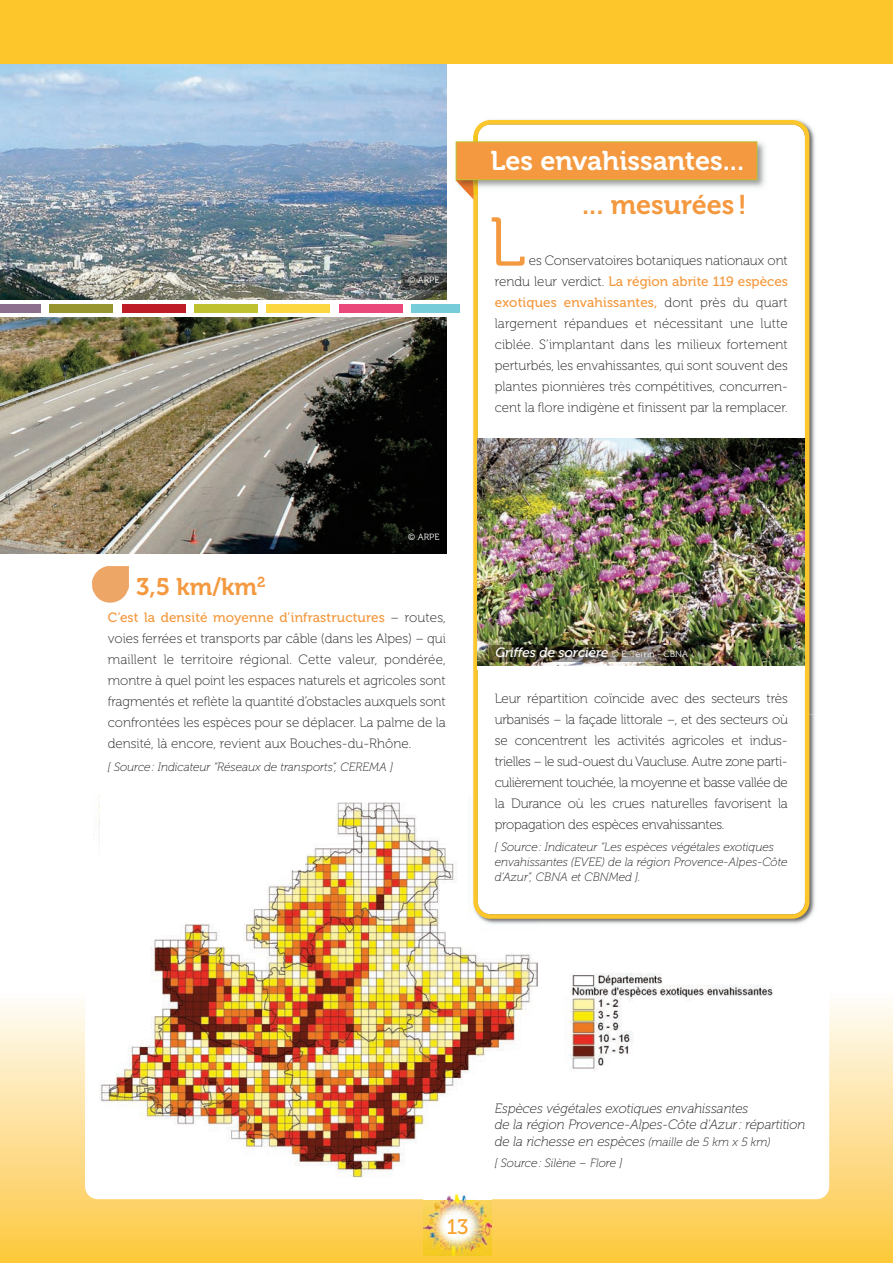
<style>
.page{position:relative;width:893px;height:1263px;background:#fff}
.page>*{position:absolute;margin:0;border:0;box-sizing:border-box;transform-origin:0 0}
.t1{font:68.7px "Museo 300";color:#f4993f}
.t2{font:27px "Museo 700";color:#fff}
.t3{font:27px "Museo 700";color:#f4993f}
.t4{font:24px "Museo 700";color:#f4993f}
.t5{font:21px "Museo 500";color:#f8a430}
.t6{font:13.5px/21px "Museo 100";letter-spacing:-.01em;color:#231f20;text-align:justify}
.t7{font:13.5px/21px "Museo 500";letter-spacing:.01em;color:#f4993f}
.t8{font:italic 13.5px/16.5px "Museo 100";color:#231f20}
.t9{font:italic 13.5px "Museo 500";color:#fff}
.t10{font:italic 12px/15px "Museo 100";color:#231f20}
.t11{font:9px "Museo 300";color:#fff}
.s1{font-family:"Museo 100";color:#231f20}
.s2{font-family:"Museo 300";font-style:normal;font-size:9px}
.s3{font-size:12px}
</style>
<div class="page">
<img style="left:0;top:64px;width:446px;height:236px">
<div style="left:0;top:993px;width:893px;height:270px;background:linear-gradient(to bottom,#fefcfb,#fdc83e)"></div>
<div style="left:85px;top:714px;width:744px;height:485px;background:#fff;border-radius:13px"></div>
<img style="left:98px;top:795px;width:439px;height:383px">
<img style="left:564px;top:973px;width:209px;height:98px">
<img style="left:0;top:317px;width:446px;height:236px">
<img style="left:491px;top:119px;width:324px;height:805px">
<img style="left:468px;top:795px;width:70px;height:135px">
<svg style="left:473px;top:120px;width:336px;height:799px"></svg>
<img style="left:455px;top:141px;width:1px;height:39px">
<svg style="left:469px;top:195px;width:5px;height:5px"></svg>
<img style="left:473px;top:135px;width:299px;height:60px">
<img style="left:455px;top:180px;width:18px;height:15px">
<div style="left:456px;top:142px;width:300px;height:37px;background:#f4993f"></div>
<div style="left:456px;top:141px;width:301px;height:39px;border:1px solid #bfc12e"></div>
<div style="left:478px;top:439px;width:327px;height:231px;background:#fff"></div>
<img style="left:478px;top:439px;width:326px;height:227px">
<div style="left:0;top:0;width:893px;height:64px;background:#fdc72b"></div>
<div style="left:100px;top:783px;width:205px;height:86px;background:#fff"></div>
<div style="left:495px;top:1103px;width:313px;height:86px;background:#fff"></div>
<div style="left:0;top:305px;width:41px;height:8px;background:#8c6f8e"></div>
<div style="left:50px;top:305px;width:63px;height:8px;background:#97952f"></div>
<div style="left:122px;top:305px;width:64px;height:8px;background:#be1d27"></div>
<div style="left:194px;top:305px;width:64px;height:8px;background:#bfc12e"></div>
<div style="left:266px;top:305px;width:64px;height:8px;background:#fcd740"></div>
<div style="left:339px;top:305px;width:63px;height:8px;background:#ea477b"></div>
<div style="left:411px;top:305px;width:49px;height:8px;background:#77ccd9"></div>
<img style="left:92px;top:566px;width:37px;height:37px">
<img style="left:490px;top:646px;width:200px;height:16px">
<img style="left:401px;top:273px;width:45px;height:16px">
<img style="left:424px;top:1195px;width:67px;height:61px">
<p class="t11" style="left:408px;top:277px;width:33px">© ARPE</p>
<h2 class="t2" style="left:490px;top:150px;width:255px">Les envahissantes...</h2>
<h2 class="t3" style="left:582px;top:195px;width:166px">... mesurées!</h2>
<h1 class="t1" style="left:489px;top:217px;width:38px">L</h1>
<p class="t6" style="left:529px;top:251px;width:261px">es Conservatoires botaniques nationaux ont</p>
<p class="t7" style="left:495px;top:272px;width:295px"><span class="s1">rendu leur verdict.</span> La région abrite 119 espèces exotiques envahissantes, <span class="s1">dont près du quart</span></p>
<p class="t6" style="left:495px;top:314px;width:295px">largement répandues et nécessitant une lutte ciblée. S’implantant dans les milieux fortement perturbés, les envahissantes, qui sont souvent des plantes pionnières très compétitives, concur ren - cent la flore indigène et finissent par la remplacer.</p>
<p class="t11" style="left:408px;top:534px;width:33px">© ARPE</p>
<h3 class="t4" style="left:136px;top:578px;width:131px">3,5 km/km<sup>2</sup></h3>
<p class="t7" style="left:108px;top:608px;width:340px">C’est la densité moyenne d’infrastructures <span class="s1">– routes,</span></p>
<p class="t6" style="left:108px;top:629px;width:340px">voies ferrées et transports par câble (dans les Alpes) – qui maillent le territoire régional. Cette valeur, pondérée, montre à quel point les espaces naturels et agricoles sont fragmentés et reflète la quantité d’obstacles auxquels sont confrontées les espèces pour se déplacer. La palme de la densité, là encore, revient aux Bouches-du-Rhône.</p>
<p class="t10" style="left:108px;top:760px;width:287px">[ Source: Indicateur “Réseaux de transports”, CEREMA ]</p>
<p class="t9" style="left:495px;top:647px;width:194px">Griffes de sorcière <span class="s2">© E. Terrin - CBNA</span></p>
<p class="t6" style="left:495px;top:689px;width:295px">Leur répartition coïncide avec des secteurs très urbanisés – la façade littorale –, et des secteurs où se concentrent les activités agricoles et indus - trielles – le sud-ouest du Vaucluse. Autre zone parti - culièrement touchée, la moyenne et basse vallée de la Durance où les crues naturelles favorisent la propagation des espèces envahis santes.</p>
<p class="t10" style="left:495px;top:840px;width:294px">[ Source: Indicateur “Les espèces végétales exotiques envahissantes (EVEE) de la région Provence-Alpes-Côte d’Azur”, CBNA et CBNMed ].</p>
<h3 class="t5" style="left:447px;top:1219px;width:23px">13</h3>
<p class="t8" style="left:495px;top:1101px;width:312px">Espèces végétales exotiques envahissantes<br>de la région Provence-Alpes-Côte d'Azur: répartition de la richesse en espèces <span class="s3">(maille de 5 km x 5 km)</span></p>
<p class="t10" style="left:495px;top:1157px;width:129px">[ Source: Silène – Flore ]</p>
</div>
